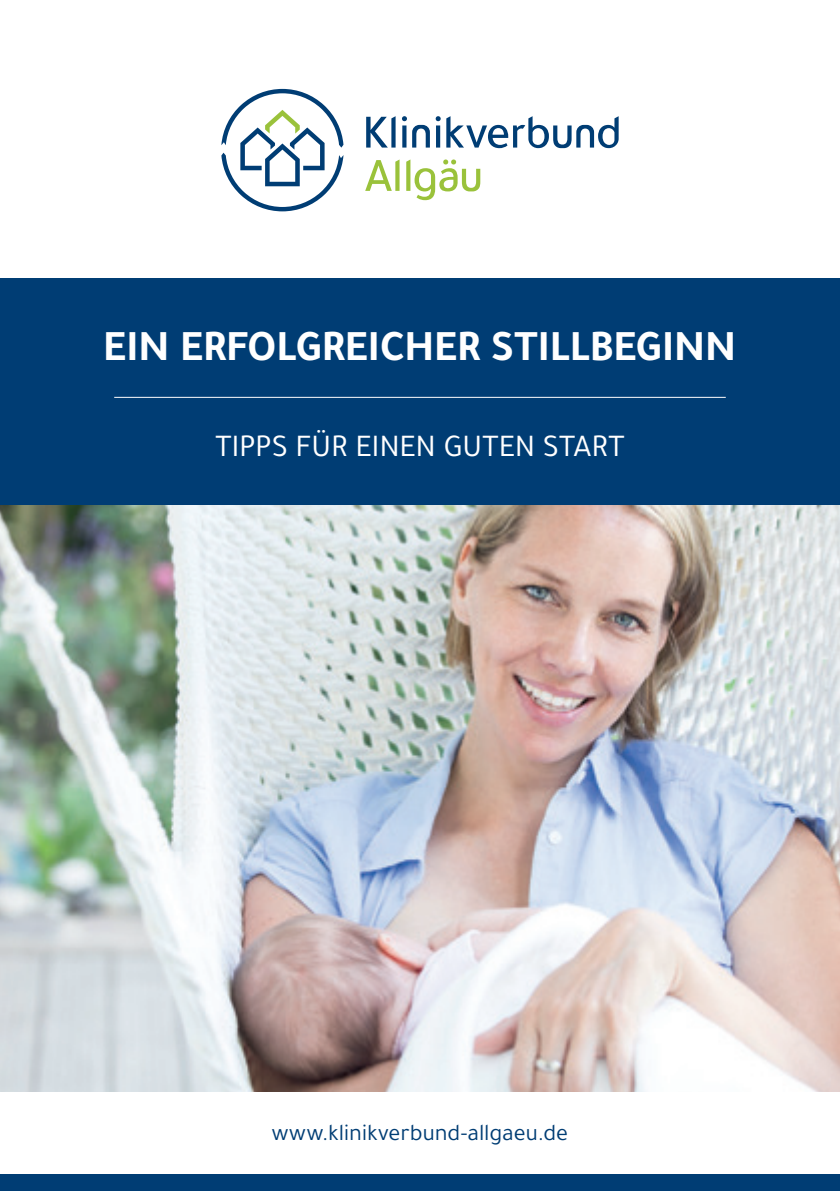
<style>
.page{position:relative;width:840px;height:1191px;background:#fff}
.page>*{position:absolute;margin:0;border:0;box-sizing:border-box;transform-origin:0 0}
.t1{font:700 44px "Tajawal";letter-spacing:-.005em;color:#fff}
.t2{font:32px "Tajawal";letter-spacing:-.015em;color:#fff}
.t3{font:24px "Tajawal";letter-spacing:-.005em;color:#003d74}
</style>
<div class="page">
<img style="left:0;top:504px;width:839px;height:587px">
<svg style="left:221px;top:89px;width:122px;height:122px"></svg>
<svg style="left:366px;top:116px;width:29px;height:32px"></svg>
<svg style="left:435px;top:116px;width:5px;height:32px"></svg>
<svg style="left:365px;top:160px;width:34px;height:31px"></svg>
<svg style="left:402px;top:116px;width:27px;height:32px"></svg>
<svg style="left:406px;top:159px;width:74px;height:41px"></svg>
<svg style="left:446px;top:116px;width:172px;height:32px"></svg>
<div style="left:0;top:278px;width:839px;height:226px;background:#003d74"></div>
<div style="left:0;top:1174px;width:839px;height:17px;background:#003d74"></div>
<hr style="left:114px;top:397px;width:611px;height:1px;background:#fff">
<h1 class="t1" style="left:103px;top:313px;width:634px">EIN ERFOLGREICHER STILLBEGINN</h1>
<h2 class="t2" style="left:215px;top:424px;width:411px">TIPPS FÜR EINEN GUTEN START</h2>
<p class="t3" style="left:272px;top:1116px;width:297px">www.klinikverbund-allgaeu.de</p>
</div>
